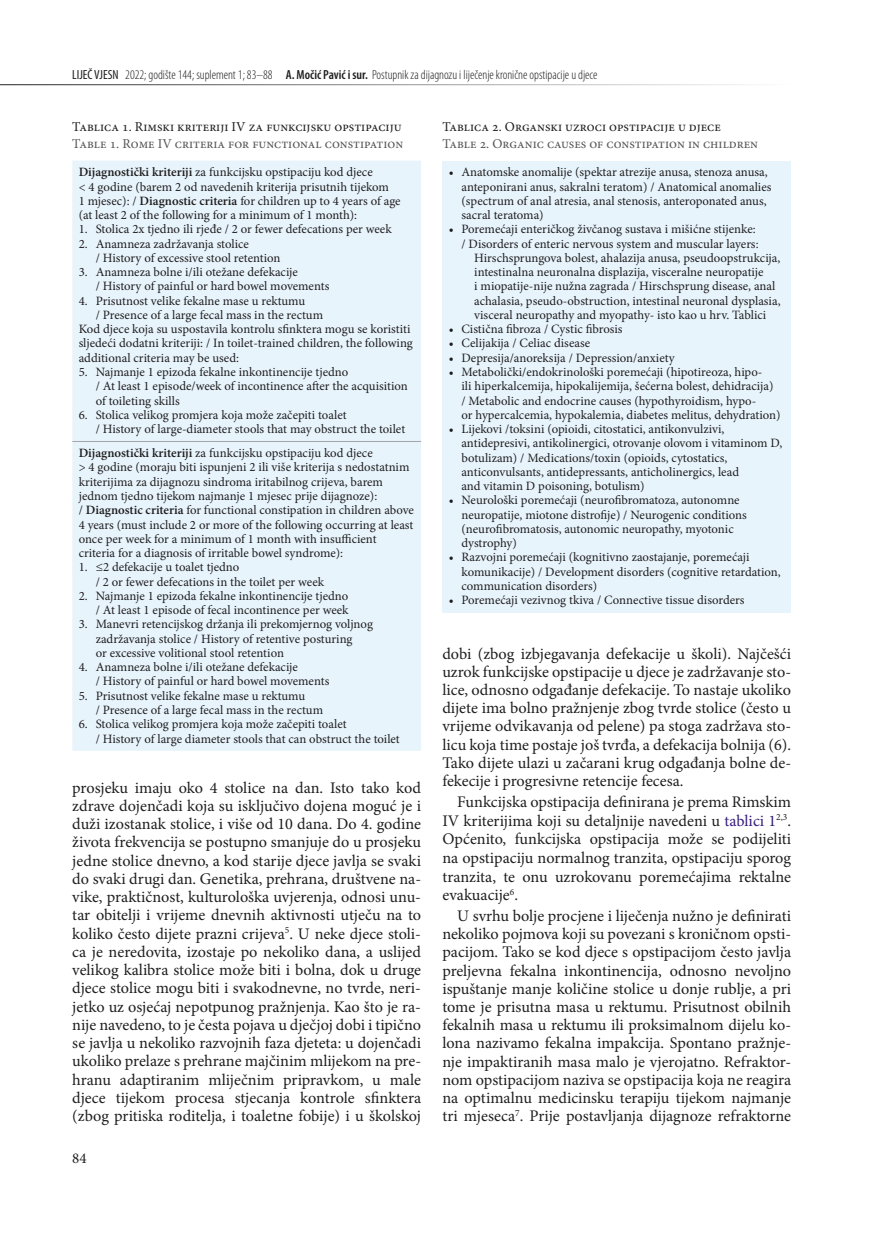
<style>
.page{position:relative;width:872px;height:1234px;background:#fff}
.page>*{position:absolute;margin:0;border:0;box-sizing:border-box;transform-origin:0 0}
.t1{font:16.2px/18.3px "Minion Pro";color:#1f1e1f;text-align:justify}
.t2{font:15px "Minion Pro";color:#1f1e1f}
.t3{font:13.5px "Minion Pro";color:#565557}
.t4{font:13.5px "Minion Pro";color:#1f1e1f}
.t5{font:300 condensed 13.2px "Myriad Pro";color:#1f1e1f}
.t6{font:12.75px/14.2px "Minion Pro";color:#1f1e1f}
.s1{font-weight:400}
.s2{font-weight:600}
.s3{color:#371d7c}
</style>
<div class="page">
<hr style="left:0;top:84px;width:791px;height:1px;background:#1f1e1f">
<div style="left:72px;top:161px;width:349px;height:589px;background:#e8f4fc"></div>
<hr style="left:72px;top:441px;width:349px;height:1px;background:#a4a5a8">
<div style="left:442px;top:160px;width:349px;height:452px;background:#e8f4fc"></div>
<p class="t5" style="left:72px;top:67px;width:527px"><span class="s1">LIJEČ VJESN</span> 2022; godište 144; suplement 1; 83–88 <span class="s2">A. Močić Pavić i sur.</span> Postupnik za dijagnozu i liječenje kronične opstipacije u djece</p>
<p class="t4" style="left:72px;top:118px;width:331px">Tablica 1. Rimski kriteriji IV za funkcijsku opstipaciju</p>
<p class="t3" style="left:72px;top:135px;width:332px">Table 1. Rome IV criteria for functional constipation</p>
<p class="t6" style="left:79px;top:165px;width:323px"><span class="s2">Dijagnostički kriteriji</span> za funkcijsku opstipaciju kod djece<br>&lt; 4 godine (barem 2 od navedenih kriterija prisutnih tijekom<br>1 mjesec): / <span class="s2">Diagnostic criteria</span> for children up to 4 years of age (at least 2 of the following for a minimum of 1 month):</p>
<p class="t6" style="left:79px;top:222px;width:315px">1. Stolica 2x tjedno ili rjeđe / 2 or fewer defecations per week</p>
<p class="t6" style="left:96px;top:236px;width:186px;text-indent:-17px">2. Anamneza zadržavanja stolice<br>/ History of excessive stool retention</p>
<p class="t6" style="left:96px;top:265px;width:235px;text-indent:-17px">3. Anamneza bolne i/ili otežane defekacije<br>/ History of painful or hard bowel movements</p>
<p class="t6" style="left:79px;top:293px;width:228px">4. Prisutnost velike fekalne mase u rektumu</p>
<p class="t6" style="left:96px;top:308px;width:229px">/ Presence of a large fecal mass in the rectum</p>
<p class="t6" style="left:79px;top:322px;width:333px">Kod djece koja su uspostavila kontrolu sfinktera mogu se koristiti</p>
<p class="t6" style="left:79px;top:336px;width:336px">sljedeći dodatni kriteriji: / In toilet-trained children, the following</p>
<p class="t6" style="left:79px;top:350px;width:162px">additional criteria may be used:</p>
<p class="t6" style="left:96px;top:365px;width:313px;text-indent:-17px">5. Najmanje 1 epizoda fekalne inkontinencije tjedno<br>/ At least 1 episode/week of incontinence after the acquisition of toileting skills</p>
<p class="t6" style="left:96px;top:407px;width:311px;text-indent:-17px">6. Stolica velikog promjera koja može začepiti toalet<br>/ History of large-diameter stools that may obstruct the toilet</p>
<p class="t6" style="left:79px;top:446px;width:337px"><span class="s2">Dijagnostički kriteriji</span> za funkcijsku opstipaciju kod djece<br>&gt; 4 godine (moraju biti ispunjeni 2 ili više kriterija s nedostatnim kriterijima za dijagnozu sindroma iritabilnog crijeva, barem jednom tjedno tijekom najmanje 1 mjesec prije dijagnoze):<br>/ <span class="s2">Diagnostic criteria</span> for functional constipation in children above 4 years (must include 2 or more of the following occurring at least once per week for a minimum of 1 month with insufficient criteria for a diagnosis of irritable bowel syndrome):</p>
<p class="t6" style="left:96px;top:560px;width:230px;text-indent:-17px">1. ≤2 defekacije u toalet tjedno<br>/ 2 or fewer defecations in the toilet per week</p>
<p class="t6" style="left:79px;top:588px;width:272px;text-align:right">2. Najmanje 1 epizoda fekalne inkontinencije tjedno / At least 1 episode of fecal incontinence per week</p>
<p class="t6" style="left:96px;top:617px;width:279px;text-indent:-17px">3. Manevri retencijskog držanja ili prekomjernog voljnog zadržavanja stolice / History of retentive posturing<br>or excessive volitional stool retention</p>
<p class="t6" style="left:96px;top:660px;width:235px;text-indent:-17px">4. Anamneza bolne i/ili otežane defekacije<br>/ History of painful or hard bowel movements</p>
<p class="t6" style="left:96px;top:688px;width:229px;text-indent:-17px">5. Prisutnost velike fekalne mase u rektumu<br>/ Presence of a large fecal mass in the rectum</p>
<p class="t6" style="left:96px;top:717px;width:306px;text-indent:-17px">6. Stolica velikog promjera koja može začepiti toalet<br>/ History of large diameter stools that can obstruct the toilet</p>
<p class="t1" style="left:72px;top:778px;width:351px;text-align:left">prosjeku imaju oko 4 stolice na dan. Isto tako kod zdrave dojenčadi koja su isključivo dojena moguć je i duži izostanak stolice, i više od 10 dana. Do 4. godine života frekvencija se postupno smanjuje do u prosjeku jedne stolice dnevno, a kod starije djece javlja se svaki do svaki drugi dan. Genetika, prehrana, društvene na&shy;vike, praktičnost, kulturološka uvjerenja, odnosi unu&shy;tar obitelji i vrijeme dnevnih aktivnosti utječu na to koliko često dijete prazni crijeva<sup>5</sup>. U neke djece stoli&shy;ca je neredovita, izostaje po nekoliko dana, a uslijed velikog kalibra stolice može biti i bolna, dok u druge djece stolice mogu biti i svakodnevne, no tvrde, neri&shy;jetko uz osjećaj nepotpunog pražnjenja. Kao što je ra&shy;nije navedeno, to je česta pojava u dječjoj dobi i tipično se javlja u nekoliko razvojnih faza djeteta: u dojenčadi ukoliko prelaze s prehrane majčinim mlijekom na pre&shy;hranu adaptiranim mliječnim pripravkom, u male djece tijekom procesa stjecanja kontrole sfinktera (zbog pritiska roditelja, i toaletne fobije) i u školskoj</p>
<p class="t2" style="left:72px;top:1147px;width:16px">84</p>
<p class="t4" style="left:442px;top:118px;width:280px">Tablica 2. Organski uzroci opstipacije u djece</p>
<p class="t3" style="left:442px;top:135px;width:317px">Table 2. Organic causes of constipation in children</p>
<p class="t6" style="left:461px;top:165px;width:311px;text-indent:-13px">• Anatomske anomalije (spektar atrezije anusa, stenoza anusa, anteponirani anus, sakralni teratom) / Anatomical anomalies (spectrum of anal atresia, anal stenosis, anteroponated anus, sacral teratoma)</p>
<p class="t6" style="left:449px;top:222px;width:308px">• Poremećaji enteričkog živčanog sustava i mišićne stijenke:</p>
<p class="t6" style="left:461px;top:236px;width:298px">/ Disorders of enteric nervous system and muscular layers:</p>
<p class="t6" style="left:474px;top:251px;width:308px">Hirschsprungova bolest, ahalazija anusa, pseudoopstrukcija,</p>
<p class="t6" style="left:474px;top:265px;width:291px">intestinalna neuronalna displazija, visceralne neuropatije</p>
<p class="t6" style="left:474px;top:279px;width:303px">i miopatije-nije nužna zagrada / Hirschsprung disease, anal</p>
<p class="t6" style="left:474px;top:293px;width:308px">achalasia, pseudo-obstruction, intestinal neuronal dysplasia,</p>
<p class="t6" style="left:474px;top:308px;width:293px">visceral neuropathy and myopathy- isto kao u hrv. Tablici</p>
<p class="t6" style="left:449px;top:322px;width:175px">• Cistična fibroza / Cystic fibrosis</p>
<p class="t6" style="left:449px;top:336px;width:143px">• Celijakija / Celiac disease</p>
<p class="t6" style="left:449px;top:350px;width:227px">• Depresija/anoreksija / Depression/anxiety</p>
<p class="t6" style="left:461px;top:365px;width:321px;text-indent:-13px">• Metabolički/endokrinološki poremećaji (hipotireoza, hipo-<br>ili hiperkalcemija, hipokalijemija, šećerna bolest, dehidracija) / Metabolic and endocrine causes (hypothyroidism, hypo-<br>or hypercalcemia, hypokalemia, diabetes melitus, dehydration)</p>
<p class="t6" style="left:461px;top:422px;width:322px;text-indent:-13px">• Lijekovi /toksini (opioidi, citostatici, antikonvulzivi, antidepresivi, antikolinergici, otrovanje olovom i vitaminom D, botulizam) / Medications/toxin (opioids, cytostatics, anticonvulsants, antidepressants, anticholinergics, lead<br>and vitamin D poisoning, botulism)</p>
<p class="t6" style="left:461px;top:493px;width:287px;text-indent:-13px">• Neurološki poremećaji (neurofibromatoza, autonomne neuropatije, miotone distrofije) / Neurogenic conditions (neurofibromatosis, autonomic neuropathy, myotonic dystrophy)</p>
<p class="t6" style="left:461px;top:550px;width:321px;text-indent:-13px">• Razvojni poremećaji (kognitivno zaostajanje, poremećaji komunikacije) / Development disorders (cognitive retardation, communication disorders)</p>
<p class="t6" style="left:449px;top:593px;width:297px">• Poremećaji vezivnog tkiva / Connective tissue disorders</p>
<p class="t1" style="left:442px;top:644px;width:350px">dobi (zbog izbjegavanja defekacije u školi). Najčešći uzrok funkcijske opstipacije u djece je zadržavanje sto&shy;lice, odnosno odgađanje defekacije. To nastaje ukoliko dijete ima bolno pražnjenje zbog tvrde stolice (često u vrijeme odvikavanja od pelene) pa stoga zadržava sto&shy;licu koja time postaje još tvrđa, a defekacija bolnija (6).<br>Tako dijete ulazi u začarani krug odgađanja bolne de&shy;fekecije i progresivne retencije fecesa.</p>
<p class="t1" style="left:442px;top:792px;width:350px;text-indent:15px">Funkcijska opstipacija definirana je prema Rimskim IV kriterijima koji su detaljnije navedeni u <span class="s3">tablici 1</span><sup>2,3</sup>.<br>Općenito, funkcijska opstipacija može se podijeliti na opstipaciju normalnog tranzita, opstipaciju sporog tranzita, te onu uzrokovanu poremećajima rektalne evakuacije<sup>6</sup>.</p>
<p class="t1" style="left:442px;top:906px;width:350px;text-indent:15px">U svrhu bolje procjene i liječenja nužno je definirati nekoliko pojmova koji su povezani s kroničnom opsti&shy;pacijom. Tako se kod djece s opstipacijom često javlja preljevna fekalna inkontinencija, odnosno nevoljno ispuštanje manje količine stolice u donje rublje, a pri tome je prisutna masa u rektumu. Prisutnost obilnih fekalnih masa u rektumu ili proksimalnom dijelu ko&shy;lona nazivamo fekalna impakcija. Spontano pražnje&shy;nje impaktiranih masa malo je vjerojatno. Refraktor&shy;nom opstipacijom naziva se opstipacija koja ne reagira na optimalnu medicinsku terapiju tijekom najmanje tri mjeseca<sup>7</sup>. Prije postavljanja dijagnoze refraktorne</p>
</div>
